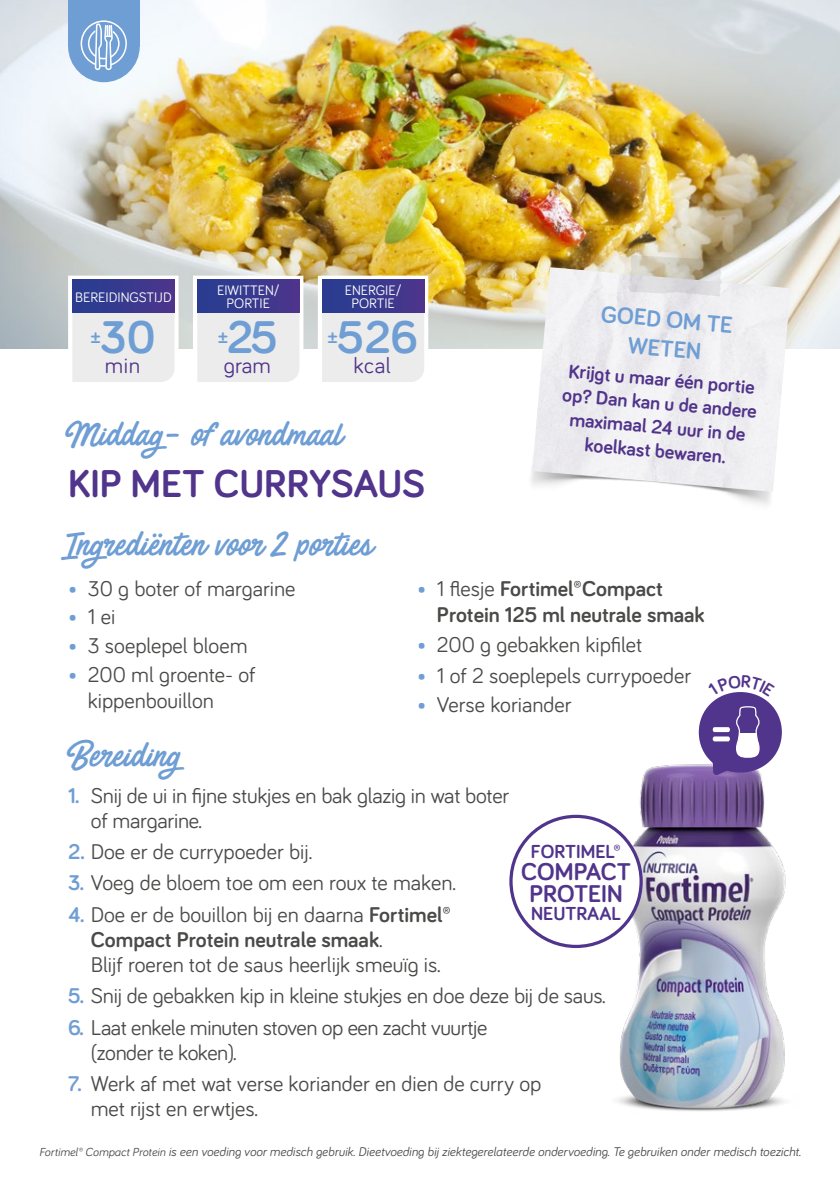
<style>
.page{position:relative;width:840px;height:1191px;background:#fff}
.page>*{position:absolute;margin:0;border:0;box-sizing:border-box;transform-origin:0 0}
.t1{font:700 47.2px "Bariol";color:#6f9ed4}
.t2{font:700 40px "Bariol";color:#51348b}
.t3{font:32px "Painted Paradise";color:#6f9ed4}
.t4{font:700 25px/22px "Bariol";color:#51348b;text-align:center}
.t5{font:700 24px/29px "Bariol";color:#6f9ed4;text-align:center}
.t6{font:22.6px "Bariol";letter-spacing:.025em;color:#51348b}
.t7{font:22px/25.4px "Bariol";color:#4a4a49}
.t8{font:22px/25.4px "Bariol";letter-spacing:-.02em;color:#4a4a49}
.t9{font:700 22px/26px "Bariol";color:#4a4a49}
.t10{font:700 20px/24px "Bariol";color:#51348b;text-align:center}
.t11{font:700 20px "Bariol";color:#6f9ed4}
.t12{font:700 19.4px "Bariol";color:#51348b}
.t13{font:14.2px/13.2px "Bariol";color:#fff;text-align:center}
.t14{font:italic 13px "Bariol";color:#4a4a49}
.s1{color:#6f9ed4}
.s2{font-weight:400;color:#6f9ed4}
.s3{font-weight:400}
.s4{font-weight:700;color:#6f9ed4}
.s5{font-weight:700}
.s6{font-size:12px}
</style>
<div class="page">
<img style="left:0;top:0;width:839px;height:349px">
<svg style="left:317px;top:276px;width:111px;height:106px;background:#e9e9eb"></svg>
<div style="left:322px;top:280px;width:102px;height:32px;background:linear-gradient(to right,#263e91,#4c358c)"></div>
<svg style="left:68px;top:276px;width:110px;height:106px;background:#e8e8eb"></svg>
<div style="left:72px;top:280px;width:102px;height:32px;background:linear-gradient(to right,#263e91,#4b358c)"></div>
<svg style="left:193px;top:276px;width:110px;height:106px"></svg>
<div style="left:197px;top:280px;width:102px;height:32px;background:linear-gradient(to right,#263e91,#4b358c)"></div>
<img style="left:524px;top:339px;width:247px;height:166px">
<img style="left:532px;top:267px;width:258px;height:225px">
<svg style="left:628px;top:255px;width:93px;height:41px;background:#cdc8be"></svg>
<img style="left:584px;top:733px;width:202px;height:378px">
<div style="left:510px;top:816px;width:130px;height:130px;background:#fff;border-radius:50%"></div>
<div style="left:509px;top:814px;width:133px;height:134px;border:3px solid #51348b;border-radius:50%"></div>
<div style="left:68px;top:0;width:72px;height:46px;background:#6f9ed4"></div>
<div style="left:68px;top:11px;width:72px;height:71px;background:#6f9ed4;border-radius:50%"></div>
<svg style="left:81px;top:20px;width:46px;height:50px"></svg>
<svg style="left:698px;top:692px;width:83px;height:83px"></svg>
<p class="t13" style="left:75px;top:289px;width:98px">BEREIDINGSTIJD</p>
<p class="t11" style="left:91px;top:322px;width:11px">±</p>
<p class="t6" style="left:100px;top:350px;width:57px"><sup>30</sup>min</p>
<p class="t13" style="left:217px;top:283px;width:64px">EIWITTEN/<br>PORTIE</p>
<p class="t11" style="left:218px;top:322px;width:11px">±</p>
<h1 class="t1" style="left:226px;top:305px;width:53px">25</h1>
<p class="t6" style="left:224px;top:350px;width:48px">gram</p>
<p class="t13" style="left:344px;top:283px;width:58px">ENERGIE/<br>PORTIE</p>
<p class="t11" style="left:328px;top:322px;width:11px">±</p>
<h1 class="t1" style="left:337px;top:305px;width:83px">526</h1>
<p class="t6" style="left:353px;top:350px;width:39px">kcal</p>
<h3 class="t3" style="left:68px;top:409px;width:276px">Middag- of avondmaal</h3>
<h2 class="t2" style="left:68px;top:456px;width:358px">KIP MET CURRYSAUS</h2>
<h3 class="t3" style="left:68px;top:519px;width:306px">Ingrediënten voor 2 porties</h3>
<p class="t5" style="left:602px;top:298px;width:133px;rotate:5deg">GOED OM TE<br>WETEN</p>
<p class="t10" style="left:565px;top:358px;width:196px;rotate:5deg">Krijgt u maar één portie op? Dan kan u de andere maximaal 24 uur in de</p>
<p class="t10" style="left:585px;top:431px;width:144px;rotate:5deg">koelkast bewaren.</p>
<p class="t7" style="left:68px;top:574px;width:229px"><span class="s1">•</span> 30 g boter of margarine</p>
<p class="t7" style="left:68px;top:603px;width:49px"><span class="s1">•</span> 1 ei</p>
<p class="t7" style="left:68px;top:632px;width:181px"><span class="s1">•</span> 3 soeplepel bloem</p>
<p class="t7" style="left:88px;top:661px;width:169px;line-height:26px;text-indent:-20px"><span class="s1">•</span> 200 ml groente- of kippenbouillon</p>
<p class="t9" style="left:436px;top:574px;width:269px;text-indent:-20px"><span class="s2">•</span> <span class="s3">1 flesje</span> Fortimel®Compact<br>Protein 125 ml neutrale smaak</p>
<p class="t7" style="left:417px;top:631px;width:226px"><span class="s1">•</span> 200 g gebakken kipfilet</p>
<p class="t7" style="left:417px;top:661px;width:275px"><span class="s1">•</span> 1 of 2 soeplepels currypoeder</p>
<p class="t7" style="left:417px;top:690px;width:156px"><span class="s1">•</span> Verse koriander</p>
<h3 class="t3" style="left:68px;top:730px;width:114px">Bereiding</h3>
<p class="t7" style="left:91px;top:781px;width:420px;text-indent:-23px"><span class="s4">1.</span> Snij de ui in fijne stukjes en bak glazig in wat boter of margarine.</p>
<p class="t7" style="left:68px;top:838px;width:245px"><span class="s4">2.</span> Doe er de currypoeder bij.</p>
<p class="t7" style="left:68px;top:869px;width:389px"><span class="s4">3.</span> Voeg de bloem toe om een roux te maken.</p>
<p class="t7" style="left:91px;top:900px;width:361px;text-indent:-23px"><span class="s4">4.</span> Doe er de bouillon bij en daarna <span class="s5">Fortimel®<br>Compact Protein neutrale smaak</span>.<br>Blijf roeren tot de saus heerlijk smeuïg is.</p>
<p class="t7" style="left:68px;top:982px;width:538px"><span class="s4">5.</span> Snij de gebakken kip in kleine stukjes en doe deze bij de saus.</p>
<p class="t8" style="left:91px;top:1013px;width:398px;text-indent:-23px"><span class="s4">6.</span> Laat enkele minuten stoven op een zacht vuurtje (zonder te koken).</p>
<p class="t7" style="left:91px;top:1069px;width:452px;text-indent:-23px"><span class="s4">7.</span> Werk af met wat verse koriander en dien de curry op met rijst en erwtjes.</p>
<p class="t12" style="left:530px;top:838px;width:92px">FORTIMEL®</p>
<p class="t4" style="left:521px;top:860px;width:111px">COMPACT<br>PROTEIN</p>
<p class="t12" style="left:530px;top:900px;width:91px">NEUTRAAL</p>
<p class="t14" style="left:39px;top:1142px;width:763px"><span class="s6">Fortimel® Compact Protein</span> is een voeding voor medisch gebruik. Dieetvoeding bij ziektegerelateerde ondervoeding. Te gebruiken onder medisch toezicht.</p>
</div>
